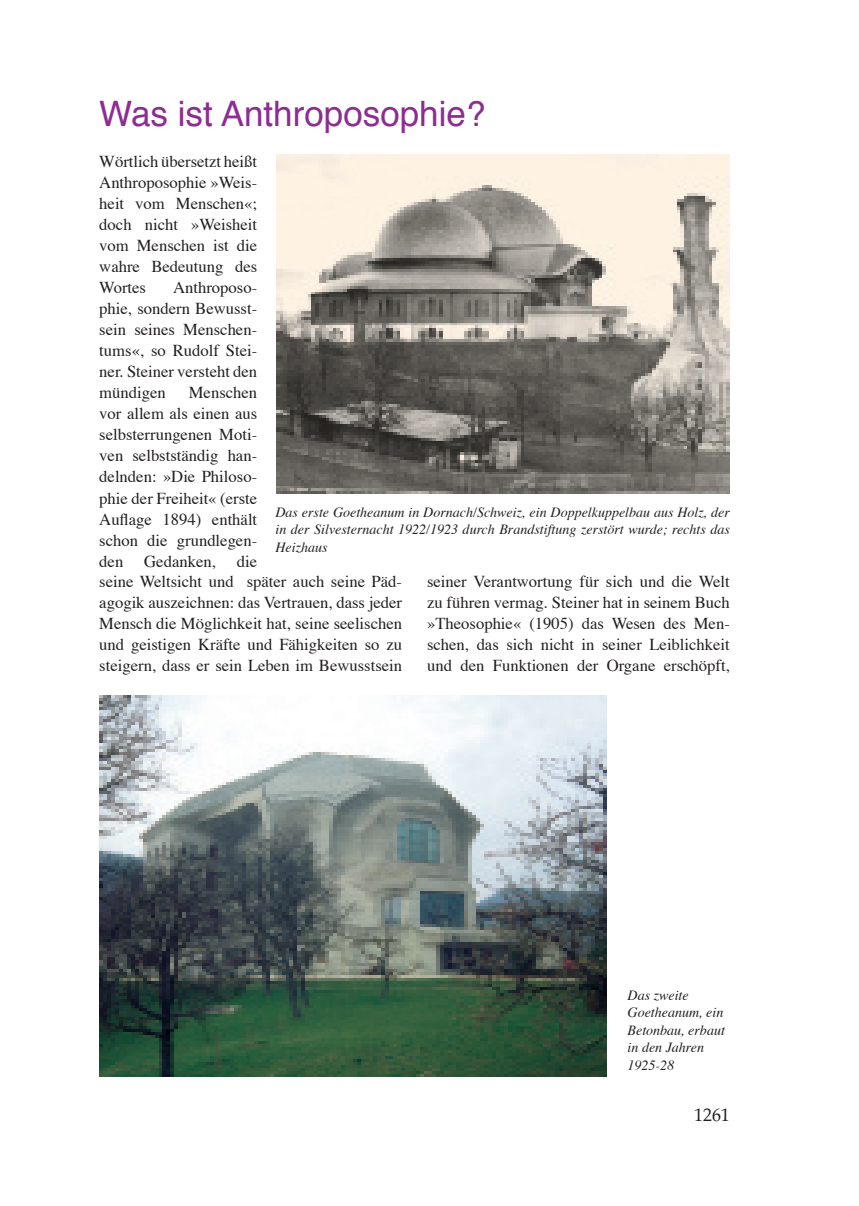
<style>
.page{position:relative;width:859px;height:1206px;background:#fff}
.page>*{position:absolute;margin:0;border:0;box-sizing:border-box;transform-origin:0 0}
.t1{font:35px "Helvetica";color:#8d2c91}
.t2{font:17.85px "Palatino";color:#231f20}
.t3{font:16.62px/21px "Times";color:#231f20;text-align:justify}
.t4{font:italic 14px/17.5px "Times";color:#231f20;text-align:justify}
</style>
<div class="page">
<img style="left:276px;top:155px;width:453px;height:339px">
<img style="left:99px;top:695px;width:507px;height:381px">
<h1 class="t1" style="left:99px;top:84px;width:387px">Was ist Anthroposophie?</h1>
<p class="t3" style="left:99px;top:150px;width:159px">Wörtlich übersetzt heißt Anthroposophie »Weis&shy;heit vom Menschen«; doch nicht »Weisheit vom Menschen ist die wahre Bedeutung des Wortes</p>
<p class="t3" style="left:99px;top:276px;width:159px;text-indent:74px">Anthroposo&shy;phie, sondern Bewusst&shy;sein seines Menschen&shy;tums«, so Rudolf Stei&shy;ner. Steiner versteht den mündigen</p>
<p class="t3" style="left:99px;top:381px;width:159px;text-indent:89px">Menschen vor allem als einen aus selbsterrungenen Moti&shy;ven selbstständig han&shy;delnden: »Die Philoso&shy;phie der Freiheit« (erste Auflage 1894) enthält schon die grundlegen&shy;den</p>
<p class="t3" style="left:144px;top:549px;width:73px">Gedanken,</p>
<p class="t3" style="left:237px;top:549px;width:22px">die</p>
<p class="t4" style="left:275px;top:502px;width:455px">Das erste Goetheanum in Dornach/Schweiz, ein Doppelkuppelbau aus Holz, der in der Silvesternacht 1922/1923 durch Brandstiftung zerstört wurde; rechts das Heizhaus</p>
<p class="t3" style="left:99px;top:569px;width:304px">seine Weltsicht und später auch seine Päd&shy;agogik auszeichnen: das Vertrauen, dass jeder Mensch die Möglichkeit hat, seine seelischen und geistigen Kräfte und Fähigkeiten so zu steigern, dass er sein Leben im Bewusstsein</p>
<p class="t3" style="left:427px;top:569px;width:304px">seiner Verantwortung für sich und die Welt zu führen vermag. Steiner hat in seinem Buch »Theosophie« (1905) das Wesen des Men&shy;schen, das sich nicht in seiner Leiblichkeit und den Funktionen der Organe erschöpft,</p>
<p class="t4" style="left:627px;top:985px;width:99px;text-align:left">Das zweite<br>Goetheanum, ein<br>Betonbau, erbaut in den Jahren<br>1925-28</p>
<p class="t2" style="left:694px;top:1103px;width:37px">1261</p>
</div>
